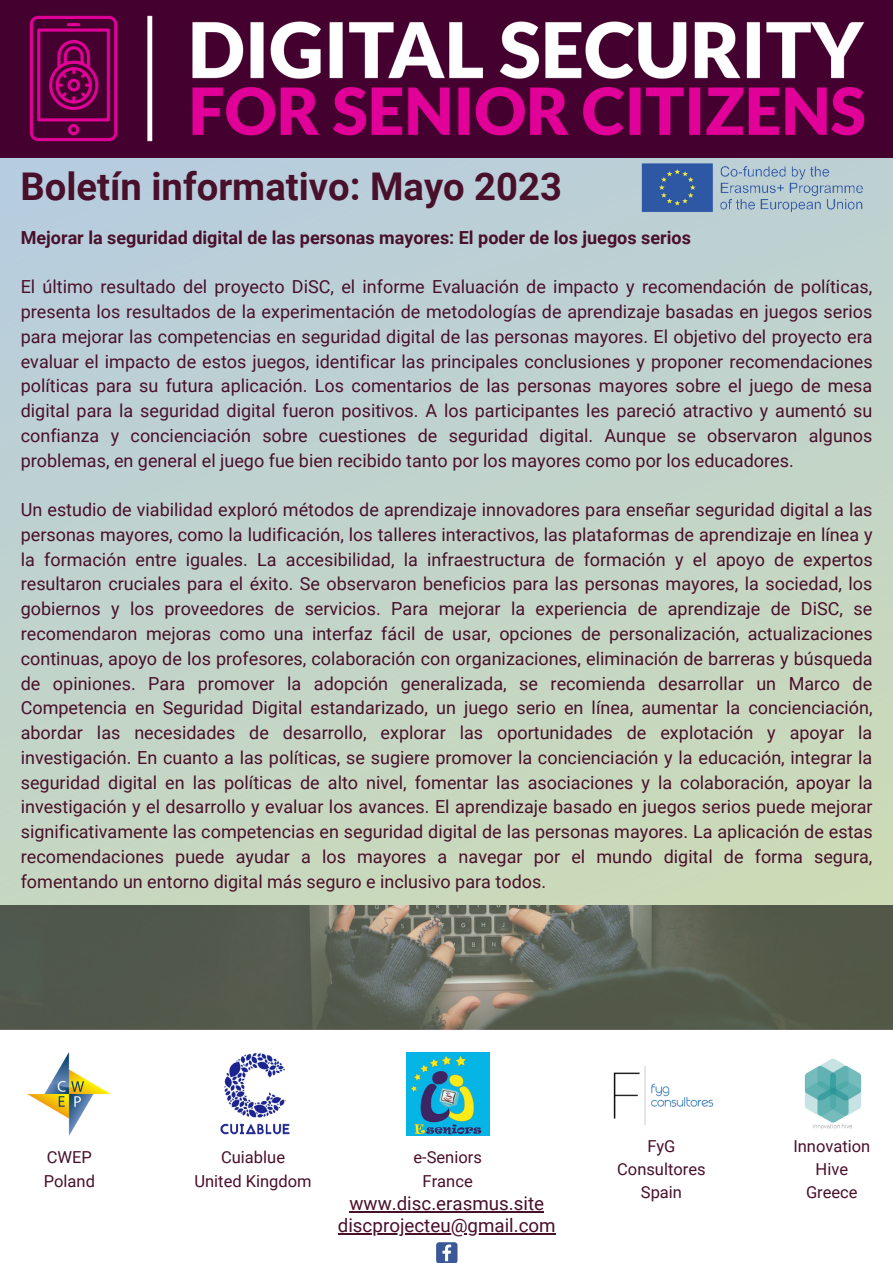
<style>
.page{position:relative;width:893px;height:1263px;background:#fff}
.page>*{position:absolute;margin:0;border:0;box-sizing:border-box;transform-origin:0 0}
.t1{font:700 38.17px "Roboto";color:#49102b}
.t2{font:18.75px "Roboto";color:#49102b}
.t3{font:18px/24.8px "Roboto";color:#49102b;text-align:justify}
.t4{font:700 18px "Roboto";color:#49102b}
.t5{font:16.5px "Roboto";color:#49102b}
</style>
<div class="page">
<img style="left:0;top:0;width:893px;height:905px">
<img style="left:1px;top:0;width:892px;height:157px">
<img style="left:220px;top:1052px;width:70px;height:83px">
<img style="left:406px;top:1052px;width:84px;height:84px">
<img style="left:613px;top:1066px;width:101px;height:59px">
<img style="left:630px;top:154px;width:263px;height:66px">
<svg style="left:436px;top:1242px;width:21px;height:21px"></svg>
<hr style="left:349px;top:1210px;width:195px;height:2px;background:#49102b">
<hr style="left:338px;top:1233px;width:218px;height:1px;background:#49102b">
<img style="left:28px;top:1052px;width:83px;height:83px">
<img style="left:804px;top:1058px;width:58px;height:71px">
<img style="left:0;top:905px;width:893px;height:124px">
<p class="t1" style="left:20px;top:164px;width:543px">Boletín informativo: Mayo 2023</p>
<p class="t4" style="left:21px;top:227px;width:671px">Mejorar la seguridad digital de las personas mayores: El poder de los juegos serios</p>
<p class="t3" style="left:21px;top:275px;width:853px">El último resultado del proyecto DiSC, el informe Evaluación de impacto y recomendación de políticas, presenta los resultados de la experimentación de metodologías de aprendizaje basadas en juegos serios para mejorar las competencias en seguridad digital de las personas mayores. El objetivo del proyecto era evaluar el impacto de estos juegos, identificar las principales conclusiones y proponer recomendaciones políticas para su futura aplicación. Los comentarios de las personas mayores sobre el juego de mesa digital para la seguridad digital fueron positivos. A los participantes les pareció atractivo y aumentó su confianza y concienciación sobre cuestiones de seguridad digital. Aunque se observaron algunos problemas, en general el juego fue bien recibido tanto por los mayores como por los educadores.</p>
<p class="t3" style="left:21px;top:498px;width:853px">Un estudio de viabilidad exploró métodos de aprendizaje innovadores para enseñar seguridad digital a las personas mayores, como la ludificación, los talleres interactivos, las plataformas de aprendizaje en línea y la formación entre iguales. La accesibilidad, la infraestructura de formación y el apoyo de expertos resultaron cruciales para el éxito. Se observaron beneficios para las personas mayores, la sociedad, los gobiernos y los proveedores de servicios. Para mejorar la experiencia de aprendizaje de DiSC, se recomendaron mejoras como una interfaz fácil de usar, opciones de personalización, actualizaciones continuas, apoyo de los profesores, colaboración con organizaciones, eliminación de barreras y búsqueda de opiniones. Para promover la adopción generalizada, se recomienda desarrollar un Marco de Competencia en Seguridad Digital estandarizado, un juego serio en línea, aumentar la concienciación, abordar las necesidades de desarrollo, explorar las oportunidades de explotación y apoyar la investigación. En cuanto a las políticas, se sugiere promover la concienciación y la educación, integrar la seguridad digital en las políticas de alto nivel, fomentar las asociaciones y la colaboración, apoyar la investigación y el desarrollo y evaluar los avances. El aprendizaje basado en juegos serios puede mejorar significativamente las competencias en seguridad digital de las personas mayores. La aplicación de estas recomendaciones puede ayudar a los mayores a navegar por el mundo digital de forma segura, fomentando un entorno digital más seguro e inclusivo para todos.</p>
<p class="t5" style="left:47px;top:1148px;width:47px">CWEP</p>
<p class="t5" style="left:44px;top:1171px;width:53px">Poland</p>
<p class="t5" style="left:221px;top:1148px;width:65px">Cuiablue</p>
<p class="t5" style="left:194px;top:1171px;width:119px">United Kingdom</p>
<p class="t5" style="left:413px;top:1148px;width:70px">e-Seniors</p>
<p class="t5" style="left:422px;top:1171px;width:52px">France</p>
<p class="t2" style="left:349px;top:1192px;width:196px">www.disc.erasmus.site</p>
<p class="t2" style="left:338px;top:1214px;width:219px">discprojecteu@gmail.com</p>
<p class="t5" style="left:647px;top:1137px;width:30px">FyG</p>
<p class="t5" style="left:617px;top:1160px;width:90px">Consultores</p>
<p class="t5" style="left:641px;top:1183px;width:43px">Spain</p>
<p class="t5" style="left:793px;top:1137px;width:78px">Innovation</p>
<p class="t5" style="left:815px;top:1160px;width:34px">Hive</p>
<p class="t5" style="left:806px;top:1183px;width:53px">Greece</p>
</div>
